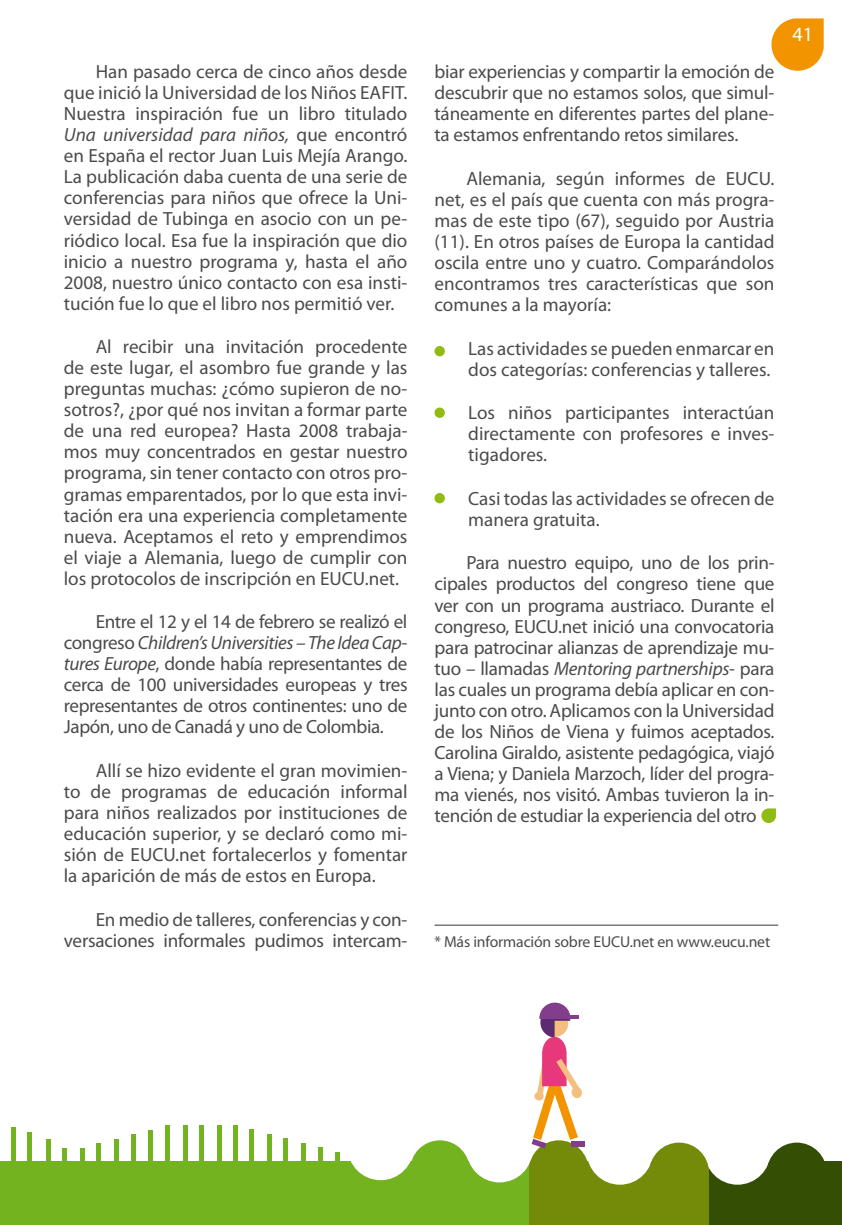
<style>
.page{position:relative;width:842px;height:1225px;background:#fff}
.page>*{position:absolute;margin:0;border:0;box-sizing:border-box;transform-origin:0 0}
.t1{font:20.25px "Myriad Pro";color:#fff}
.t2{font:19.12px/21.2px "Myriad Pro";color:#4b4b4d;text-align:justify}
.t3{font:15.75px "Myriad Pro";letter-spacing:-.01em;color:#4b4b4d}
.s1{font-style:italic}
</style>
<div class="page">
<svg style="left:771px;top:18px;width:53px;height:53px"></svg>
<div style="left:704px;top:1161px;width:138px;height:64px;background:#344f03"></div>
<hr style="left:434px;top:924px;width:344px;height:1px;background:#4b4b4d">
<div style="left:0;top:1161px;width:612px;height:64px;background:#74b320"></div>
<div style="left:529px;top:1161px;width:180px;height:64px;background:#738b08"></div>
<div style="left:11px;top:1127px;width:5px;height:34px;background:#74b320"></div>
<div style="left:80px;top:1148px;width:5px;height:33px;background:#74b320"></div>
<div style="left:148px;top:1130px;width:5px;height:33px;background:#74b320"></div>
<div style="left:46px;top:1139px;width:5px;height:33px;background:#74b320"></div>
<div style="left:114px;top:1139px;width:5px;height:33px;background:#74b320"></div>
<div style="left:27px;top:1132px;width:5px;height:33px;background:#74b320"></div>
<div style="left:96px;top:1143px;width:5px;height:34px;background:#74b320"></div>
<div style="left:62px;top:1148px;width:5px;height:33px;background:#74b320"></div>
<div style="left:131px;top:1134px;width:5px;height:34px;background:#74b320"></div>
<div style="left:183px;top:1125px;width:5px;height:42px;background:#74b320"></div>
<hr style="left:165px;top:1125px;width:4px;height:42px;background:#74b320">
<div style="left:199px;top:1125px;width:5px;height:42px;background:#74b320"></div>
<div style="left:318px;top:1147px;width:5px;height:34px;background:#74b320"></div>
<div style="left:335px;top:1152px;width:5px;height:33px;background:#74b320"></div>
<div style="left:249px;top:1129px;width:5px;height:34px;background:#74b320"></div>
<div style="left:283px;top:1138px;width:5px;height:34px;background:#74b320"></div>
<div style="left:301px;top:1143px;width:5px;height:33px;background:#74b320"></div>
<div style="left:267px;top:1134px;width:5px;height:33px;background:#74b320"></div>
<div style="left:217px;top:1125px;width:5px;height:42px;background:#74b320"></div>
<div style="left:233px;top:1125px;width:5px;height:42px;background:#74b320"></div>
<div style="left:348px;top:1114px;width:66px;height:66px;background:#fff;border-radius:50%"></div>
<div style="left:467px;top:1116px;width:66px;height:66px;background:#fff;border-radius:50%"></div>
<div style="left:587px;top:1118px;width:66px;height:66px;background:#fff;border-radius:50%"></div>
<div style="left:704px;top:1118px;width:66px;height:66px;background:#fff;border-radius:50%"></div>
<div style="left:410px;top:1140px;width:60px;height:60px;background:#74b320;border-radius:50%"></div>
<div style="left:529px;top:1140px;width:60px;height:60px;background:#738b08;border-radius:50%"></div>
<div style="left:649px;top:1142px;width:60px;height:60px;background:#738b08;border-radius:50%"></div>
<div style="left:767px;top:1142px;width:60px;height:60px;background:#344f03;border-radius:50%"></div>
<div style="left:571px;top:1141px;width:13px;height:5px;background:#823e8d"></div>
<svg style="left:531px;top:1002px;width:52px;height:146px"></svg>
<div style="left:434px;top:346px;width:11px;height:10px;background:#8fbc13;border-radius:50%"></div>
<div style="left:434px;top:407px;width:11px;height:11px;background:#8fbc13;border-radius:50%"></div>
<div style="left:434px;top:493px;width:11px;height:10px;background:#8fbc13;border-radius:50%"></div>
<svg style="left:761px;top:808px;width:15px;height:15px"></svg>
<p class="t2" style="left:64px;top:61px;width:345px;text-indent:32px">Han pasado cerca de cinco años desde que inició la Universidad de los Niños EAFIT.<br>Nuestra inspiración fue un libro titulado <span class="s1">Una universidad para niños,</span> que encontró en España el rector Juan Luis Mejía Arango.<br>La publicación daba cuenta de una serie de conferencias para niños que ofrece la Uni&shy;versidad de Tubinga en asocio con un pe&shy;riódico local. Esa fue la inspiración que dio inicio a nuestro programa y, hasta el año 2008, nuestro único contacto con esa insti&shy;tución fue lo que el libro nos permitió ver.</p>
<p class="t2" style="left:64px;top:336px;width:345px;text-indent:32px">Al recibir una invitación procedente de este lugar, el asombro fue grande y las preguntas muchas: ¿cómo supieron de no&shy;sotros?, ¿por qué nos invitan a formar parte de una red europea? Hasta 2008 trabaja&shy;mos muy concentrados en gestar nuestro programa, sin tener contacto con otros pro&shy;gramas emparentados, por lo que esta invi&shy;tación era una experiencia completamente nueva. Aceptamos el reto y emprendimos el viaje a Alemania, luego de cumplir con los protocolos de inscripción en EUCU.net.</p>
<p class="t2" style="left:64px;top:611px;width:345px;text-indent:32px">Entre el 12 y el 14 de febrero se realizó el congreso <span class="s1">Children’s Universities – The Idea Cap&shy;tures Europe</span>, donde había representantes de cerca de 100 universidades europeas y tres representantes de otros continentes: uno de Japón, uno de Canadá y uno de Colombia.</p>
<p class="t2" style="left:64px;top:760px;width:345px;text-indent:32px">Allí se hizo evidente el gran movimien&shy;to de programas de educación informal para niños realizados por instituciones de educación superior, y se declaró como mi&shy;sión de EUCU.net fortalecerlos y fomentar la aparición de más de estos en Europa.</p>
<p class="t2" style="left:64px;top:908px;width:345px;text-align:right">En medio de talleres, conferencias y con&shy;versaciones informales pudimos intercam-</p>
<p class="t2" style="left:434px;top:61px;width:341px">biar experiencias y compartir la emoción de descubrir que no estamos solos, que simul&shy;táneamente en diferentes partes del plane&shy;ta estamos enfrentando retos similares.</p>
<p class="t2" style="left:434px;top:167px;width:341px;text-indent:32px">Alemania, según informes de EUCU. net, es el país que cuenta con más progra&shy;mas de este tipo (67), seguido por Austria (11). En otros países de Europa la cantidad oscila entre uno y cuatro. Comparándolos encontramos tres características que son comunes a la mayoría:</p>
<p class="t2" style="left:468px;top:337px;width:308px">Las actividades se pueden enmarcar en dos categorías: conferencias y talleres.</p>
<p class="t2" style="left:468px;top:402px;width:308px">Los niños participantes interactúan directamente con profesores e inves&shy;tigadores.</p>
<p class="t2" style="left:468px;top:487px;width:308px">Casi todas las actividades se ofrecen de manera gratuita.</p>
<p class="t2" style="left:434px;top:552px;width:341px;text-indent:32px">Para nuestro equipo, uno de los prin&shy;cipales productos del congreso tiene que ver con un programa austriaco. Durante el congreso, EUCU.net inició una convocatoria para patrocinar alianzas de aprendizaje mu&shy;tuo – llamadas <span class="s1">Mentoring partnerships</span>- para las cuales un programa debía aplicar en con&shy;junto con otro. Aplicamos con la Universidad de los Niños de Viena y fuimos aceptados.<br>Carolina Giraldo, asistente pedagógica, viajó a Viena; y Daniela Marzoch, líder del progra&shy;ma vienés, nos visitó. Ambas tuvieron la in&shy;tención de estudiar la experiencia del otro</p>
<p class="t1" style="left:792px;top:21px;width:22px">41</p>
<p class="t3" style="left:434px;top:931px;width:337px">* Más información sobre EUCU.net en www.eucu.net</p>
</div>
